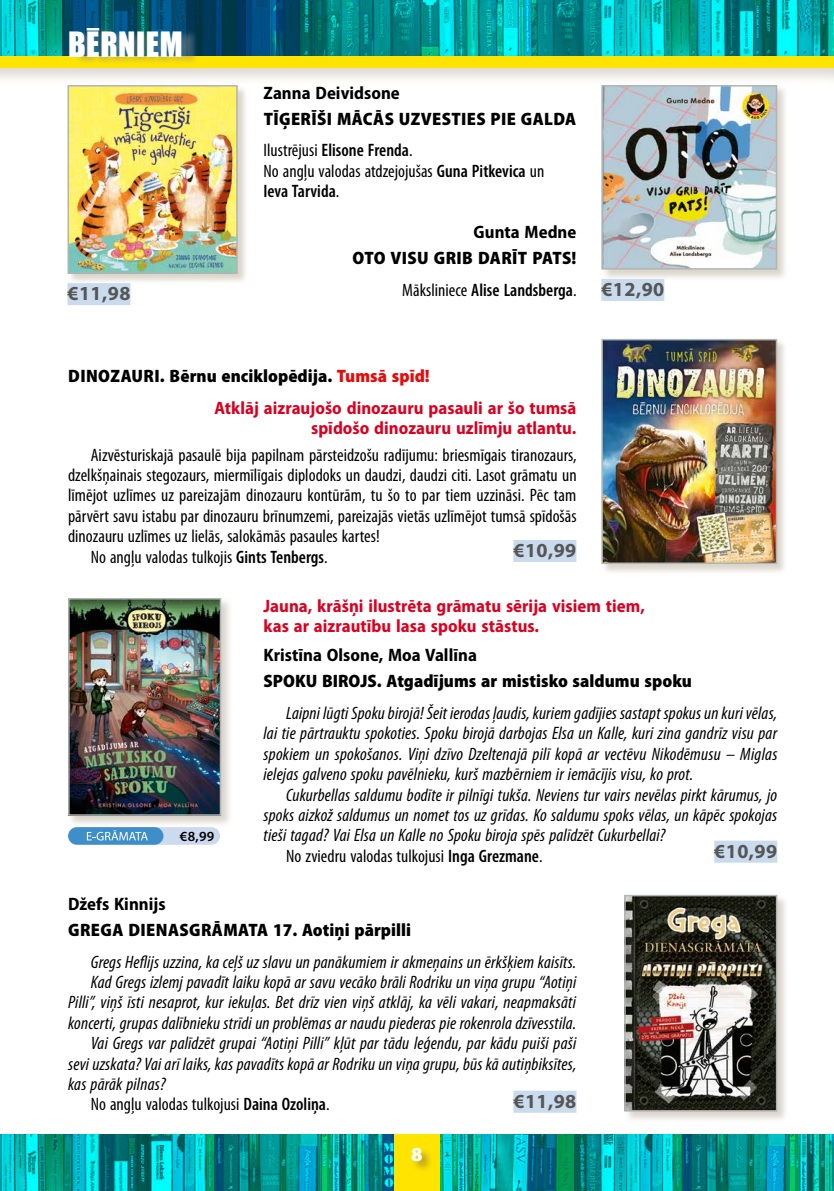
<style>
.page{position:relative;width:834px;height:1191px;background:#fff}
.page>*{position:absolute;margin:0;border:0;box-sizing:border-box;transform-origin:0 0}
.t1{font:32px "Impact";letter-spacing:.015em;color:#fff}
.t2{font:700 20px "Myriad Pro";letter-spacing:.02em;color:#555756}
.t3{font:900 20px "Myriad Pro";color:#fff}
.t4{font:italic condensed 18px/20.4px "Myriad Pro";letter-spacing:.01em;color:#000;text-align:justify}
.t5{font:condensed 18px/20.4px "Myriad Pro";color:#000}
.t6{font:700 semi-condensed 18px/20.4px "Myriad Pro";color:#dc0020}
.t7{font:900 semi-condensed 18px/31.8px "Myriad Pro";letter-spacing:.02em;color:#000}
.t8{font:900 semi-condensed 18px "Myriad Pro";color:#000}
.t9{font:700 semi-condensed 18px "Myriad Pro";color:#000}
.t10{font:600 14px "Myriad Pro";color:#000}
.s1{font-weight:400;font-stretch:condensed}
.s2{font-weight:600;font-stretch:condensed}
.s3{font-weight:600}
.s4{font-weight:900;color:#000}
.s5{font-weight:900;color:#e20d0c}
</style>
<div class="page">
<svg style="left:0;top:0;width:833px;height:50px;background:#008e95"></svg>
<svg style="left:0;top:1134px;width:833px;height:57px;background:#009c9a"></svg>
<div style="left:394px;top:1134px;width:45px;height:57px;background:#ffe400"></div>
<div style="left:411px;top:1148px;width:22px;height:24px;background:#70573f;opacity:.5"></div>
<div style="left:67px;top:597px;width:166px;height:230px;background:#877352;opacity:.3"></div>
<img style="left:71px;top:601px;width:147px;height:211px">
<div style="left:68px;top:598px;width:153px;height:217px;border:2px solid #b1b4b4"></div>
<div style="left:623px;top:894px;width:166px;height:229px;background:#877352;opacity:.3"></div>
<img style="left:627px;top:898px;width:147px;height:210px">
<div style="left:624px;top:895px;width:153px;height:216px;border:2px solid #b1b4b4"></div>
<div style="left:67px;top:85px;width:181px;height:199px;background:#877352;opacity:.3"></div>
<img style="left:70px;top:88px;width:165px;height:183px">
<div style="left:67px;top:85px;width:171px;height:189px;border:2px solid #b1b4b4"></div>
<div style="left:601px;top:338px;width:186px;height:237px;background:#877352;opacity:.3"></div>
<img style="left:604px;top:342px;width:170px;height:219px">
<div style="left:601px;top:339px;width:176px;height:225px;border:2px solid #b1b4b4"></div>
<div style="left:600px;top:84px;width:188px;height:197px;background:#877352;opacity:.3"></div>
<img style="left:604px;top:88px;width:170px;height:179px">
<div style="left:601px;top:85px;width:176px;height:185px;border:2px solid #b1b4b4"></div>
<div style="left:0;top:50px;width:833px;height:36px;background:#70573f;opacity:.3"></div>
<div style="left:0;top:57px;width:833px;height:11px;background:#ffe400"></div>
<div style="left:125px;top:827px;width:95px;height:17px;background:#cbdaef;border-radius:9px"></div>
<div style="left:68px;top:827px;width:95px;height:17px;background:#3e8fc9;border-radius:9px"></div>
<svg style="left:87px;top:830px;width:61px;height:10px"></svg>
<div style="left:714px;top:840px;width:63px;height:22px;background:#cadbee"></div>
<div style="left:67px;top:283px;width:63px;height:22px;background:#cadbee"></div>
<div style="left:601px;top:279px;width:63px;height:22px;background:#cadbee"></div>
<div style="left:513px;top:540px;width:63px;height:22px;background:#cadbee"></div>
<div style="left:513px;top:1090px;width:63px;height:22px;background:#cadbee"></div>
<div style="left:74px;top:25px;width:125px;height:41px;background:#8b8a86;opacity:.5"></div>
<h1 class="t1" style="left:68px;top:19px;width:116px">BĒRNIEM</h1>
<p class="t9" style="left:263px;top:82px;width:138px">Zanna Deividsone</p>
<p class="t7" style="left:263px;top:103px;width:314px">TĪĢERĪŠI MĀCĀS UZVESTIES PIE GALDA<br><span class="s1">Ilustrējusi</span> <span class="s2">Elisone Frenda</span><span class="s1">.</span></p>
<p class="t5" style="left:263px;top:161px;width:282px">No angļu valodas atdzejojušas <span class="s3">Guna Pitkevica</span> un<br><span class="s3">Ieva Tarvida</span>.</p>
<p class="t9" style="left:473px;top:222px;width:104px">Gunta Medne</p>
<p class="t7" style="left:352px;top:242px;width:225px;text-align:right">OTO VISU GRIB DARĪT PATS!<br><span class="s1">Māksliniece</span> <span class="s2">Alise Landsberga</span><span class="s1">.</span></p>
<p class="t2" style="left:67px;top:282px;width:64px">€11,98</p>
<p class="t2" style="left:601px;top:278px;width:64px">€12,90</p>
<p class="t6" style="left:214px;top:361px;width:363px;line-height:31.8px;text-indent:-146px"><span class="s4">DINOZAURI. Bērnu enciklopēdija.</span> <span class="s5">Tumsā spīd!<br></span>Atklāj aizraujošo dinozauru pasauli ar šo tumsā</p>
<p class="t6" style="left:311px;top:418px;width:267px">spīdošo dinozauru uzlīmju atlantu.</p>
<p class="t5" style="left:91px;top:445px;width:487px">Aizvēsturiskajā pasaulē bija papilnam pārsteidzošu radījumu: briesmīgais tiranozaurs,</p>
<p class="t5" style="left:68px;top:465px;width:510px">dzelkšņainais stegozaurs, miermīlīgais diplodoks un daudzi, daudzi citi. Lasot grāmatu un</p>
<p class="t5" style="left:68px;top:485px;width:509px">līmējot uzlīmes uz pareizajām dinozauru kontūrām, tu šo to par tiem uzzināsi. Pēc tam</p>
<p class="t5" style="left:68px;top:506px;width:510px">pārvērt savu istabu par dinozauru brīnumzemi, pareizajās vietās uzlīmējot tumsā spīdošās</p>
<p class="t5" style="left:68px;top:526px;width:313px">dinozauru uzlīmes uz lielās, salokāmās pasaules kartes!</p>
<p class="t5" style="left:91px;top:547px;width:238px">No angļu valodas tulkojis <span class="s3">Gints Tenbergs</span>.</p>
<p class="t2" style="left:513px;top:539px;width:64px">€10,99</p>
<p class="t10" style="left:180px;top:828px;width:36px">€8,99</p>
<p class="t6" style="left:263px;top:595px;width:383px">Jauna, krāšņi ilustrēta grāmatu sērija visiem tiem, kas ar aizrautību lasa spoku stāstus.</p>
<p class="t9" style="left:263px;top:645px;width:215px">Kristīna Olsone, Moa Vallīna</p>
<p class="t8" style="left:263px;top:671px;width:430px">SPOKU BIROJS. Atgadījums ar mistisko saldumu spoku</p>
<p class="t4" style="left:263px;top:703px;width:515px;text-indent:23px">Laipni lūgti Spoku birojā! Šeit ierodas ļaudis, kuriem gadījies sastapt spokus un kuri vēlas, lai tie pārtrauktu spokoties. Spoku birojā darbojas Elsa un Kalle, kuri zina gandrīz visu par spokiem un spokošanos. Viņi dzīvo Dzeltenajā pilī kopā ar vectēvu Nikodēmusu – Miglas ielejas galveno spoku pavēlnieku, kurš mazbērniem ir iemācījis visu, ko prot.</p>
<p class="t4" style="left:286px;top:785px;width:492px">Cukurbellas saldumu bodīte ir pilnīgi tukša. Neviens tur vairs nevēlas pirkt kārumus, jo</p>
<p class="t4" style="left:263px;top:805px;width:515px">spoks aizkož saldumus un nomet tos uz grīdas. Ko saldumu spoks vēlas, un kāpēc spokojas</p>
<p class="t4" style="left:263px;top:825px;width:403px">tieši tagad? Vai Elsa un Kalle no Spoku biroja spēs palīdzēt Cukurbellai?</p>
<p class="t5" style="left:286px;top:846px;width:258px">No zviedru valodas tulkojusi <span class="s3">Inga Grezmane</span>.</p>
<p class="t2" style="left:714px;top:839px;width:64px">€10,99</p>
<p class="t9" style="left:68px;top:893px;width:99px">Džefs Kinnijs</p>
<p class="t8" style="left:68px;top:919px;width:344px">GREGA DIENASGRĀMATA 17. Aotiņi pārpilli</p>
<p class="t4" style="left:91px;top:952px;width:487px">Gregs Heflijs uzzina, ka ceļš uz slavu un panākumiem ir akmeņains un ērkšķiem kaisīts.</p>
<p class="t4" style="left:91px;top:972px;width:487px">Kad Gregs izlemj pavadīt laiku kopā ar savu vecāko brāli Rodriku un viņa grupu “Aotiņi</p>
<p class="t4" style="left:68px;top:992px;width:509px">Pilli”, viņš īsti nesaprot, kur iekuļas. Bet drīz vien viņš atklāj, ka vēli vakari, neapmaksāti</p>
<p class="t4" style="left:68px;top:1013px;width:509px">koncerti, grupas dalībnieku strīdi un problēmas ar naudu piederas pie rokenrola dzīvesstila.</p>
<p class="t4" style="left:91px;top:1033px;width:487px">Vai Gregs var palīdzēt grupai “Aotiņi Pilli” kļūt par tādu leģendu, par kādu puiši paši</p>
<p class="t4" style="left:68px;top:1053px;width:510px">sevi uzskata? Vai arī laiks, kas pavadīts kopā ar Rodriku un viņa grupu, būs kā autiņbiksītes,</p>
<p class="t4" style="left:68px;top:1074px;width:99px">kas pārāk pilnas?</p>
<p class="t5" style="left:91px;top:1094px;width:240px">No angļu valodas tulkojusi <span class="s3">Daina Ozoliņa</span>.</p>
<p class="t2" style="left:513px;top:1089px;width:64px">€11,98</p>
<p class="t3" style="left:411px;top:1143px;width:13px">8</p>
</div>
